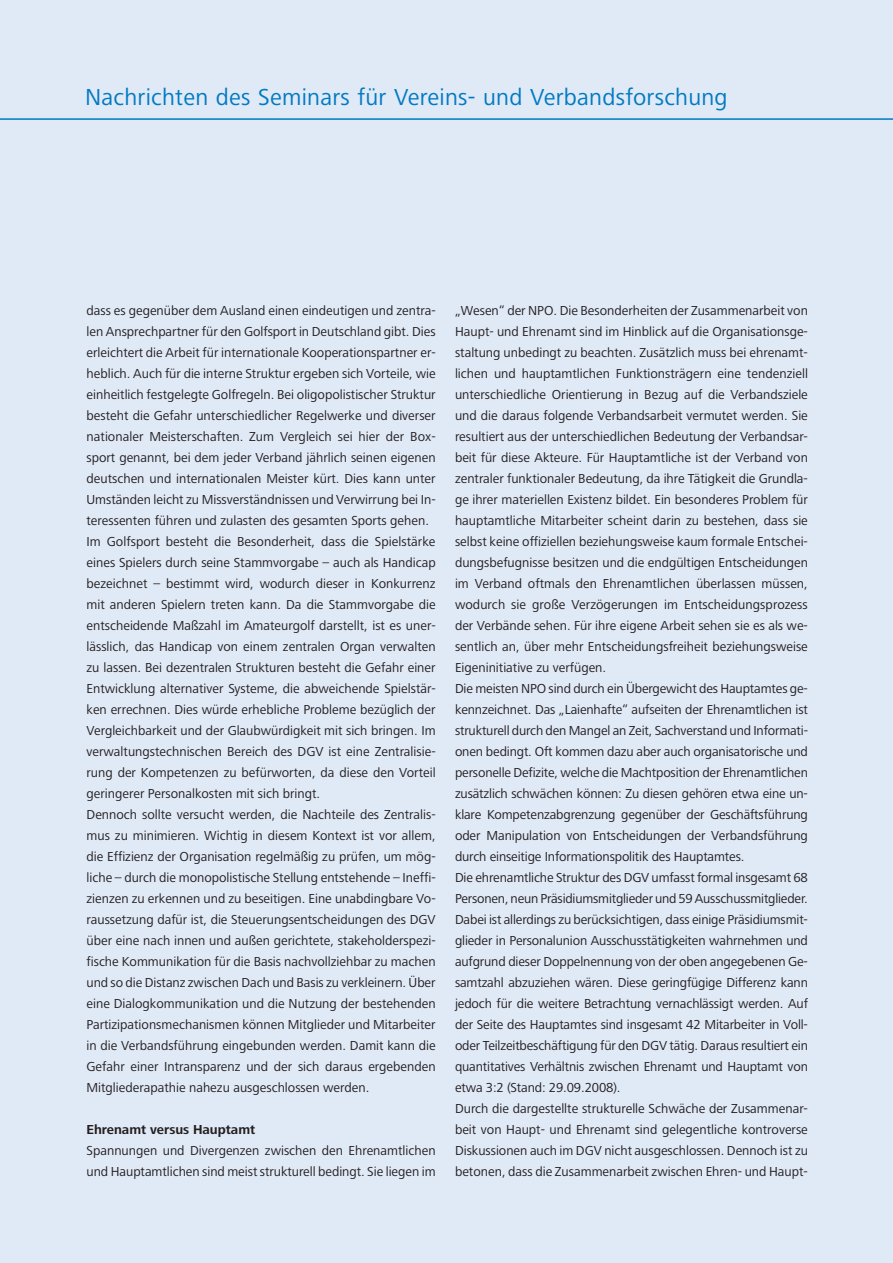
<style>
.page{position:relative;width:893px;height:1263px;background:#e0e9f6}
.page>*{position:absolute;margin:0;border:0;box-sizing:border-box;transform-origin:0 0}
.t1{font:24px "Frutiger Next LT";letter-spacing:.01em;color:#007ac2}
.t2{font:13.5px/21px "Frutiger Next LT";color:#231f20}
.t3{font:700 13.5px "Frutiger Next LT";color:#231f20}
</style>
<div class="page">
<hr style="left:0;top:118px;width:893px;height:2px;background:#007ac2">
<h1 class="t1" style="left:85px;top:88px;width:644px">Nachrichten des Seminars für Vereins- und Verbandsforschung</h1>
<p class="t2" style="left:87px;top:301px;width:351px">dass es gegenüber dem Ausland einen eindeutigen und zentra&shy;len Ansprechpartner für den Golfsport in Deutschland gibt. Dies erleichtert die Arbeit für internationale Kooperationspartner er&shy;heblich. Auch für die interne Struktur ergeben sich Vorteile, wie einheitlich festgelegte Golfregeln. Bei oligopolistischer Struktur besteht die Gefahr unterschiedlicher Regelwerke und diverser nationaler Meisterschaften. Zum Vergleich sei hier der Box&shy;sport genannt, bei dem jeder Verband jährlich seinen eigenen deutschen und internationalen Meister kürt. Dies kann unter Umständen leicht zu Missverständnissen und Verwirrung bei In&shy;teressenten führen und zulasten des gesamten Sports gehen.<br>Im Golfsport besteht die Besonderheit, dass die Spielstärke eines Spielers durch seine Stammvorgabe – auch als Handicap bezeichnet – bestimmt wird, wodurch dieser in Konkurrenz mit anderen Spielern treten kann. Da die Stammvorgabe die entscheidende Maßzahl im Amateurgolf darstellt, ist es uner&shy;lässlich, das Handicap von einem zentralen Organ verwalten zu lassen. Bei dezentralen Strukturen besteht die Gefahr einer Entwicklung alternativer Systeme, die abweichende Spielstär&shy;ken errechnen. Dies würde erhebliche Probleme bezüglich der Vergleichbarkeit und der Glaubwürdigkeit mit sich bringen. Im verwaltungstechnischen Bereich des DGV ist eine Zentralisie&shy;rung der Kompetenzen zu befürworten, da diese den Vorteil geringerer Personalkosten mit sich bringt.<br>Dennoch sollte versucht werden, die Nachteile des Zentralis&shy;mus zu minimieren. Wichtig in diesem Kontext ist vor allem, die Effizienz der Organisation regelmäßig zu prüfen, um mög&shy;liche – durch die monopolistische Stellung entstehende – Ineffi&shy;zienzen zu erkennen und zu beseitigen. Eine unabdingbare Vo&shy;raussetzung dafür ist, die Steuerungsentscheidungen des DGV über eine nach innen und außen gerichtete, stakeholderspezi&shy;fische Kommunikation für die Basis nachvollziehbar zu machen und so die Distanz zwischen Dach und Basis zu verkleinern. Über eine Dialogkommunikation und die Nutzung der bestehenden Partizipationsmechanismen können Mitglieder und Mitarbeiter in die Verbandsführung eingebunden werden. Damit kann die Gefahr einer Intransparenz und der sich daraus ergebenden Mitgliederapathie nahezu ausgeschlossen werden.</p>
<p class="t3" style="left:87px;top:1124px;width:170px">Ehrenamt versus Hauptamt</p>
<p class="t2" style="left:87px;top:1141px;width:351px">Spannungen und Divergenzen zwischen den Ehrenamtlichen und Hauptamtlichen sind meist strukturell bedingt. Sie liegen im</p>
<p class="t2" style="left:455px;top:301px;width:354px">„Wesen“ der NPO. Die Besonderheiten der Zusammenarbeit von Haupt- und Ehrenamt sind im Hinblick auf die Organisationsge&shy;staltung unbedingt zu beachten. Zusätzlich muss bei ehrenamt&shy;lichen und hauptamtlichen Funktionsträgern eine tendenziell unterschiedliche Orientierung in Bezug auf die Verbandsziele und die daraus folgende Verbandsarbeit vermutet werden. Sie resultiert aus der unterschiedlichen Bedeutung der Verbandsar&shy;beit für diese Akteure. Für Hauptamtliche ist der Verband von zentraler funktionaler Bedeutung, da ihre Tätigkeit die Grundla&shy;ge ihrer materiellen Existenz bildet. Ein besonderes Problem für hauptamtliche Mitarbeiter scheint darin zu bestehen, dass sie selbst keine offiziellen beziehungsweise kaum formale Entschei&shy;dungsbefugnisse besitzen und die endgültigen Entscheidungen im Verband oftmals den Ehrenamtlichen überlassen müssen, wodurch sie große Verzögerungen im Entscheidungsprozess der Verbände sehen. Für ihre eigene Arbeit sehen sie es als we&shy;sentlich an, über mehr Entscheidungsfreiheit beziehungsweise Eigeninitiative zu verfügen.<br>Die meisten NPO sind durch ein Übergewicht des Hauptamtes ge&shy;kennzeichnet. Das „Laienhafte“ aufseiten der Ehrenamtlichen ist strukturell durch den Mangel an Zeit, Sachverstand und Informati&shy;onen bedingt. Oft kommen dazu aber auch organisatorische und personelle Defizite, welche die Machtposition der Ehrenamtlichen zusätzlich schwächen können: Zu diesen gehören etwa eine un&shy;klare Kompetenzabgrenzung gegenüber der Geschäftsführung oder Manipulation von Entscheidungen der Verbandsführung durch einseitige Informationspolitik des Hauptamtes.<br>Die ehrenamtliche Struktur des DGV umfasst formal insgesamt 68<br>Personen, neun Präsidiumsmitglieder und 59 Ausschussmitglieder.<br>Dabei ist allerdings zu berücksichtigen, dass einige Präsidiumsmit&shy;glieder in Personalunion Ausschusstätigkeiten wahrnehmen und aufgrund dieser Doppelnennung von der oben angegebenen Ge&shy;samtzahl abzuziehen wären. Diese geringfügige Differenz kann jedoch für die weitere Betrachtung vernachlässigt werden. Auf der Seite des Hauptamtes sind insgesamt 42 Mitarbeiter in Voll&shy;oder Teilzeitbeschäftigung für den DGV tätig. Daraus resultiert ein quantitatives Verhältnis zwischen Ehrenamt und Hauptamt von etwa 3:2 (Stand: 29.09.2008).<br>Durch die dargestellte strukturelle Schwäche der Zusammenar&shy;beit von Haupt- und Ehrenamt sind gelegentliche kontroverse Diskussionen auch im DGV nicht ausgeschlossen. Dennoch ist zu betonen, dass die Zusammenarbeit zwischen Ehren- und Haupt-</p>
</div>
